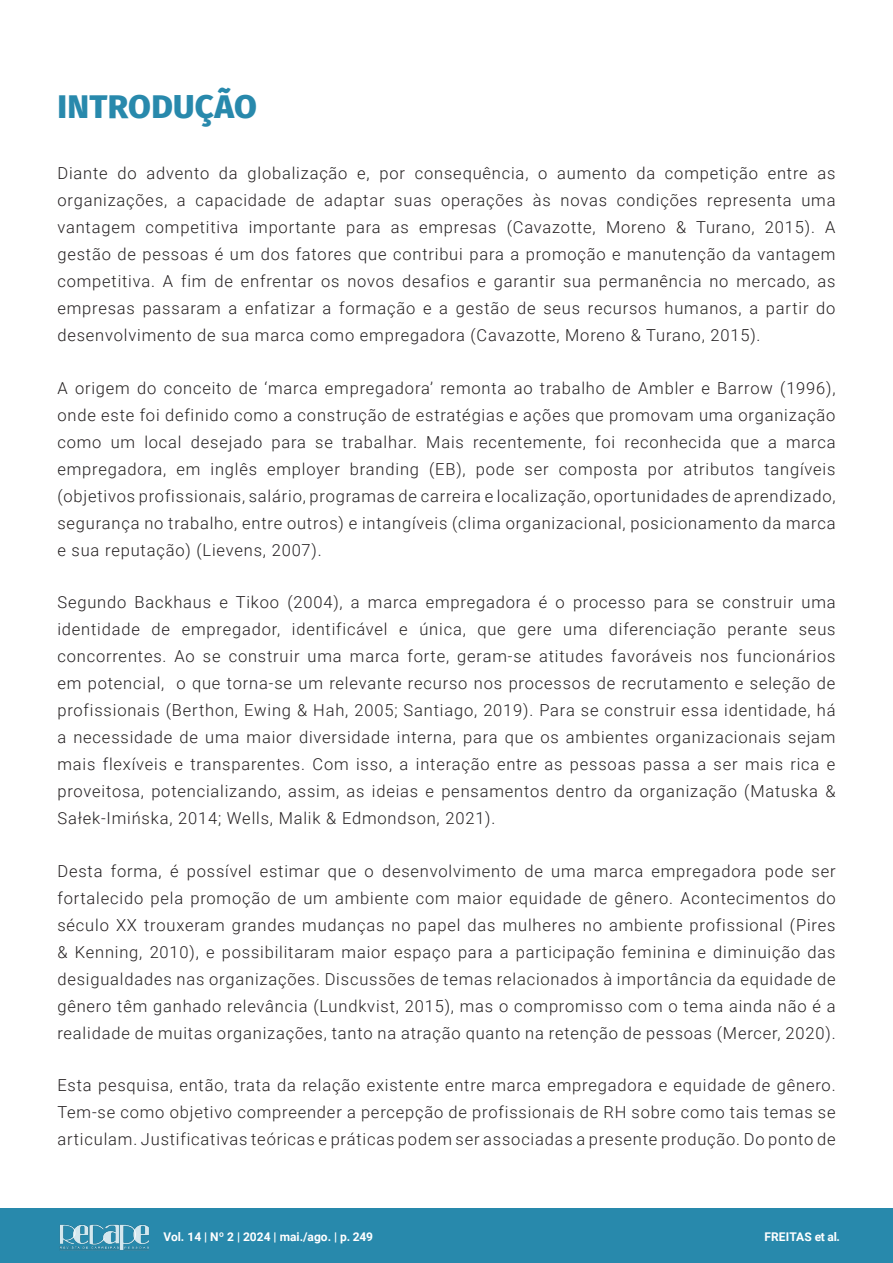
<style>
.page{position:relative;width:893px;height:1263px;background:#fff}
.page>*{position:absolute;margin:0;border:0;box-sizing:border-box;transform-origin:0 0}
.Título_-_Artigo{font:800 33px "Fira Sans";letter-spacing:.01em;color:#2889ac}
.Texto_-_Artigo{font:300 16.5px/27px "Roboto";letter-spacing:.05em;color:#231f20;text-align:justify}
.t1{font:700 12px "Roboto";color:#fff}
</style>
<div class="page">
<div style="left:0;top:1209px;width:893px;height:54px;background:#2889ac"></div>
<img style="left:59px;top:1224px;width:90px;height:27px">
<p class="Título_-_Artigo" style="left:58px;top:78px;width:201px">INTRODUÇÃO</p>
<p class="Texto_-_Artigo" style="left:57px;top:159px;width:780px">Diante do advento da globalização e, por consequência, o aumento da competição entre as organizações, a capacidade de adaptar suas operações às novas condições representa uma vantagem competitiva importante para as empresas (Cavazotte, Moreno &amp; Turano, 2015). A gestão de pessoas é um dos fatores que contribui para a promoção e manutenção da vantagem competitiva. A fim de enfrentar os novos desafios e garantir sua permanência no mercado, as empresas passaram a enfatizar a formação e a gestão de seus recursos humanos, a partir do desenvolvimento de sua marca como empregadora (Cavazotte, Moreno &amp; Turano, 2015).</p>
<p class="Texto_-_Artigo" style="left:57px;top:374px;width:780px">A origem do conceito de ‘marca empregadora’ remonta ao trabalho de Ambler e Barrow (1996), onde este foi definido como a construção de estratégias e ações que promovam uma organização como um local desejado para se trabalhar. Mais recentemente, foi reconhecida que a marca empregadora, em inglês employer branding (EB), pode ser composta por atributos tangíveis (objetivos profissionais, salário, programas de carreira e localização, oportunidades de aprendizado, segurança no trabalho, entre outros) e intangíveis (clima organizacional, posicionamento da marca e sua reputação) (Lievens, 2007).</p>
<p class="Texto_-_Artigo" style="left:57px;top:588px;width:780px">Segundo Backhaus e Tikoo (2004), a marca empregadora é o processo para se construir uma identidade de empregador, identificável e única, que gere uma diferenciação perante seus concorrentes. Ao se construir uma marca forte, geram-se atitudes favoráveis nos funcionários em potencial, o que torna-se um relevante recurso nos processos de recrutamento e seleção de profissionais (Berthon, Ewing &amp; Hah, 2005; Santiago, 2019). Para se construir essa identidade, há a necessidade de uma maior diversidade interna, para que os ambientes organizacionais sejam mais flexíveis e transparentes. Com isso, a interação entre as pessoas passa a ser mais rica e proveitosa, potencializando, assim, as ideias e pensamentos dentro da organização (Matuska &amp; Sałek-Imińska, 2014; Wells, Malik &amp; Edmondson, 2021).</p>
<p class="Texto_-_Artigo" style="left:57px;top:857px;width:780px">Desta forma, é possível estimar que o desenvolvimento de uma marca empregadora pode ser fortalecido pela promoção de um ambiente com maior equidade de gênero. Acontecimentos do século XX trouxeram grandes mudanças no papel das mulheres no ambiente profissional (Pires &amp; Kenning, 2010), e possibilitaram maior espaço para a participação feminina e diminuição das desigualdades nas organizações. Discussões de temas relacionados à importância da equidade de gênero têm ganhado relevância (Lundkvist, 2015), mas o compromisso com o tema ainda não é a realidade de muitas organizações, tanto na atração quanto na retenção de pessoas (Mercer, 2020).</p>
<p class="Texto_-_Artigo" style="left:57px;top:1071px;width:780px">Esta pesquisa, então, trata da relação existente entre marca empregadora e equidade de gênero.<br>Tem-se como objetivo compreender a percepção de profissionais de RH sobre como tais temas se articulam. Justificativas teóricas e práticas podem ser associadas a presente produção. Do ponto de</p>
<p class="t1" style="left:163px;top:1228px;width:211px">Vol. 14 | Nº 2 | 2024 | mai./ago. | p. 249</p>
<p class="t1" style="left:764px;top:1229px;width:77px">FREITAS et al.</p>
</div>
